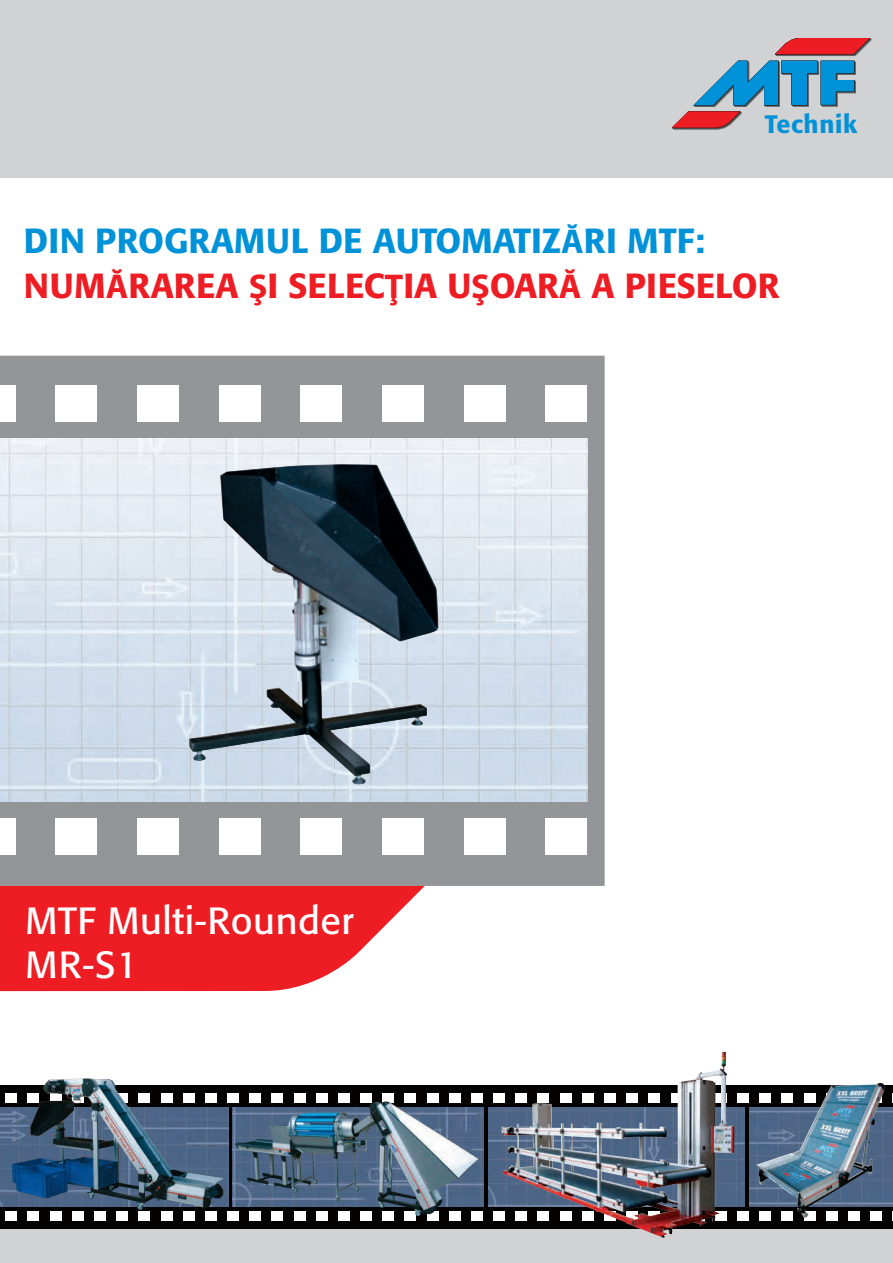
<style>
.page{position:relative;width:893px;height:1263px;background:#fff}
.page>*{position:absolute;margin:0;border:0;box-sizing:border-box;transform-origin:0 0}
.t1{font:37.5px/44.1px "Formata";letter-spacing:.015em;color:#fff}
.t2{font:500 34.5px/45px "Formata";color:#0092d8}
.t3{font:500 25.05px "Formata";letter-spacing:.025em;color:#0092d8}
.s1{font-family:"Myriad Pro";font-weight:700}
.s2{color:#ee1d23}
.s3{font-family:"Myriad Pro";font-weight:700;color:#ee1d23}
</style>
<div class="page">
<div style="left:0;top:1229px;width:892px;height:34px;background:#d1d2d4"></div>
<div style="left:0;top:356px;width:604px;height:530px;background:#939598"></div>
<div style="left:545px;top:385px;width:42px;height:36px;background:#fff"></div>
<div style="left:463px;top:385px;width:42px;height:36px;background:#fff"></div>
<div style="left:382px;top:385px;width:42px;height:36px;background:#fff"></div>
<div style="left:300px;top:385px;width:42px;height:36px;background:#fff"></div>
<div style="left:219px;top:385px;width:41px;height:36px;background:#fff"></div>
<div style="left:137px;top:385px;width:42px;height:36px;background:#fff"></div>
<div style="left:55px;top:385px;width:42px;height:36px;background:#fff"></div>
<div style="left:0;top:385px;width:16px;height:36px;background:#fff"></div>
<div style="left:545px;top:818px;width:42px;height:36px;background:#fff"></div>
<div style="left:463px;top:818px;width:42px;height:36px;background:#fff"></div>
<div style="left:382px;top:818px;width:42px;height:36px;background:#fff"></div>
<div style="left:300px;top:818px;width:42px;height:36px;background:#fff"></div>
<div style="left:219px;top:818px;width:41px;height:36px;background:#fff"></div>
<div style="left:137px;top:818px;width:42px;height:36px;background:#fff"></div>
<div style="left:55px;top:818px;width:42px;height:36px;background:#fff"></div>
<div style="left:0;top:818px;width:16px;height:36px;background:#fff"></div>
<img style="left:0;top:439px;width:587px;height:362px">
<svg style="left:0;top:886px;width:425px;height:105px;background:#f03b40"></svg>
<svg style="left:0;top:1086px;width:892px;height:143px;background:#140f11"></svg>
<img style="left:0;top:1108px;width:228px;height:98px">
<img style="left:233px;top:1108px;width:250px;height:98px">
<img style="left:488px;top:1108px;width:256px;height:98px">
<img style="left:749px;top:1108px;width:143px;height:98px">
<div style="left:870px;top:1211px;width:11px;height:10px;background:#fff"></div>
<div style="left:848px;top:1211px;width:11px;height:10px;background:#fff"></div>
<div style="left:826px;top:1211px;width:11px;height:10px;background:#fff"></div>
<div style="left:803px;top:1211px;width:12px;height:10px;background:#fff"></div>
<div style="left:781px;top:1211px;width:12px;height:10px;background:#fff"></div>
<div style="left:759px;top:1211px;width:11px;height:10px;background:#fff"></div>
<div style="left:737px;top:1211px;width:11px;height:10px;background:#fff"></div>
<div style="left:715px;top:1211px;width:11px;height:10px;background:#fff"></div>
<svg style="left:693px;top:1211px;width:11px;height:10px"></svg>
<svg style="left:670px;top:1211px;width:12px;height:10px"></svg>
<svg style="left:648px;top:1211px;width:12px;height:10px"></svg>
<svg style="left:626px;top:1211px;width:12px;height:10px"></svg>
<svg style="left:604px;top:1211px;width:11px;height:10px"></svg>
<div style="left:582px;top:1211px;width:11px;height:10px;background:#fff"></div>
<div style="left:560px;top:1211px;width:11px;height:10px;background:#fff"></div>
<div style="left:538px;top:1211px;width:11px;height:10px;background:#fff"></div>
<div style="left:515px;top:1211px;width:12px;height:10px;background:#fff"></div>
<div style="left:493px;top:1211px;width:12px;height:10px;background:#fff"></div>
<div style="left:471px;top:1211px;width:11px;height:10px;background:#fff"></div>
<div style="left:449px;top:1211px;width:11px;height:10px;background:#fff"></div>
<svg style="left:427px;top:1211px;width:11px;height:10px"></svg>
<div style="left:405px;top:1211px;width:11px;height:10px;background:#fff"></div>
<div style="left:382px;top:1211px;width:12px;height:10px;background:#fff"></div>
<div style="left:360px;top:1211px;width:12px;height:10px;background:#fff"></div>
<div style="left:338px;top:1211px;width:11px;height:10px;background:#fff"></div>
<div style="left:316px;top:1211px;width:11px;height:10px;background:#fff"></div>
<div style="left:294px;top:1211px;width:11px;height:10px;background:#fff"></div>
<div style="left:272px;top:1211px;width:11px;height:10px;background:#fff"></div>
<div style="left:249px;top:1211px;width:12px;height:10px;background:#fff"></div>
<div style="left:227px;top:1211px;width:12px;height:10px;background:#fff"></div>
<div style="left:205px;top:1211px;width:11px;height:10px;background:#fff"></div>
<div style="left:183px;top:1211px;width:11px;height:10px;background:#fff"></div>
<div style="left:161px;top:1211px;width:11px;height:10px;background:#fff"></div>
<div style="left:139px;top:1211px;width:11px;height:10px;background:#fff"></div>
<div style="left:116px;top:1211px;width:12px;height:10px;background:#fff"></div>
<div style="left:94px;top:1211px;width:12px;height:10px;background:#fff"></div>
<div style="left:72px;top:1211px;width:11px;height:10px;background:#fff"></div>
<div style="left:50px;top:1211px;width:11px;height:10px;background:#fff"></div>
<div style="left:28px;top:1211px;width:11px;height:10px;background:#fff"></div>
<div style="left:6px;top:1211px;width:11px;height:10px;background:#fff"></div>
<svg style="left:879px;top:1093px;width:2px;height:10px"></svg>
<div style="left:737px;top:1093px;width:11px;height:10px;background:#fff"></div>
<div style="left:715px;top:1093px;width:11px;height:10px;background:#c1cddd"></div>
<div style="left:493px;top:1093px;width:12px;height:10px;background:#fff"></div>
<div style="left:471px;top:1093px;width:11px;height:10px;background:#fff"></div>
<div style="left:449px;top:1093px;width:11px;height:10px;background:#fff"></div>
<div style="left:427px;top:1093px;width:11px;height:10px;background:#fff"></div>
<div style="left:405px;top:1093px;width:11px;height:10px;background:#fff"></div>
<div style="left:382px;top:1093px;width:12px;height:10px;background:#fff"></div>
<div style="left:360px;top:1093px;width:12px;height:10px;background:#fff"></div>
<div style="left:338px;top:1093px;width:11px;height:10px;background:#fff"></div>
<div style="left:316px;top:1093px;width:11px;height:10px;background:#fff"></div>
<div style="left:294px;top:1093px;width:11px;height:10px;background:#fff"></div>
<div style="left:272px;top:1093px;width:11px;height:10px;background:#fff"></div>
<div style="left:249px;top:1093px;width:12px;height:10px;background:#fff"></div>
<div style="left:227px;top:1093px;width:12px;height:10px;background:#fff"></div>
<div style="left:205px;top:1093px;width:11px;height:10px;background:#fff"></div>
<div style="left:183px;top:1093px;width:11px;height:10px;background:#fff"></div>
<div style="left:161px;top:1093px;width:11px;height:10px;background:#fff"></div>
<div style="left:139px;top:1093px;width:11px;height:10px;background:#fff"></div>
<svg style="left:116px;top:1093px;width:12px;height:10px"></svg>
<svg style="left:94px;top:1093px;width:12px;height:10px"></svg>
<div style="left:6px;top:1093px;width:11px;height:10px;background:#fff"></div>
<img style="left:12px;top:1078px;width:80px;height:121px">
<img style="left:235px;top:1101px;width:149px;height:86px">
<img style="left:756px;top:1083px;width:123px;height:135px">
<img style="left:501px;top:1052px;width:222px;height:113px">
<div style="left:0;top:0;width:892px;height:178px;background:#d1d2d4"></div>
<svg style="left:672px;top:38px;width:199px;height:91px"></svg>
<img style="left:189px;top:465px;width:177px;height:319px">
<p class="t3" style="left:764px;top:109px;width:94px">Technik</p>
<p class="t2" style="left:24px;top:218px;width:757px">DIN PROGRAMUL DE AUTOMATIZ<span class="s1">Ă</span>RI MTF:<br><span class="s2">NUM</span><span class="s3">Ă</span><span class="s2">RAREA</span> <span class="s3">Ş</span><span class="s2">I SELEC</span><span class="s3">Ţ</span><span class="s2">IA U</span><span class="s3">Ş</span><span class="s2">OAR</span><span class="s3">Ă</span> <span class="s2">A PIESELOR</span></p>
<p class="t1" style="left:26px;top:899px;width:330px">MTF Multi-Rounder<br>MR-S1</p>
</div>
